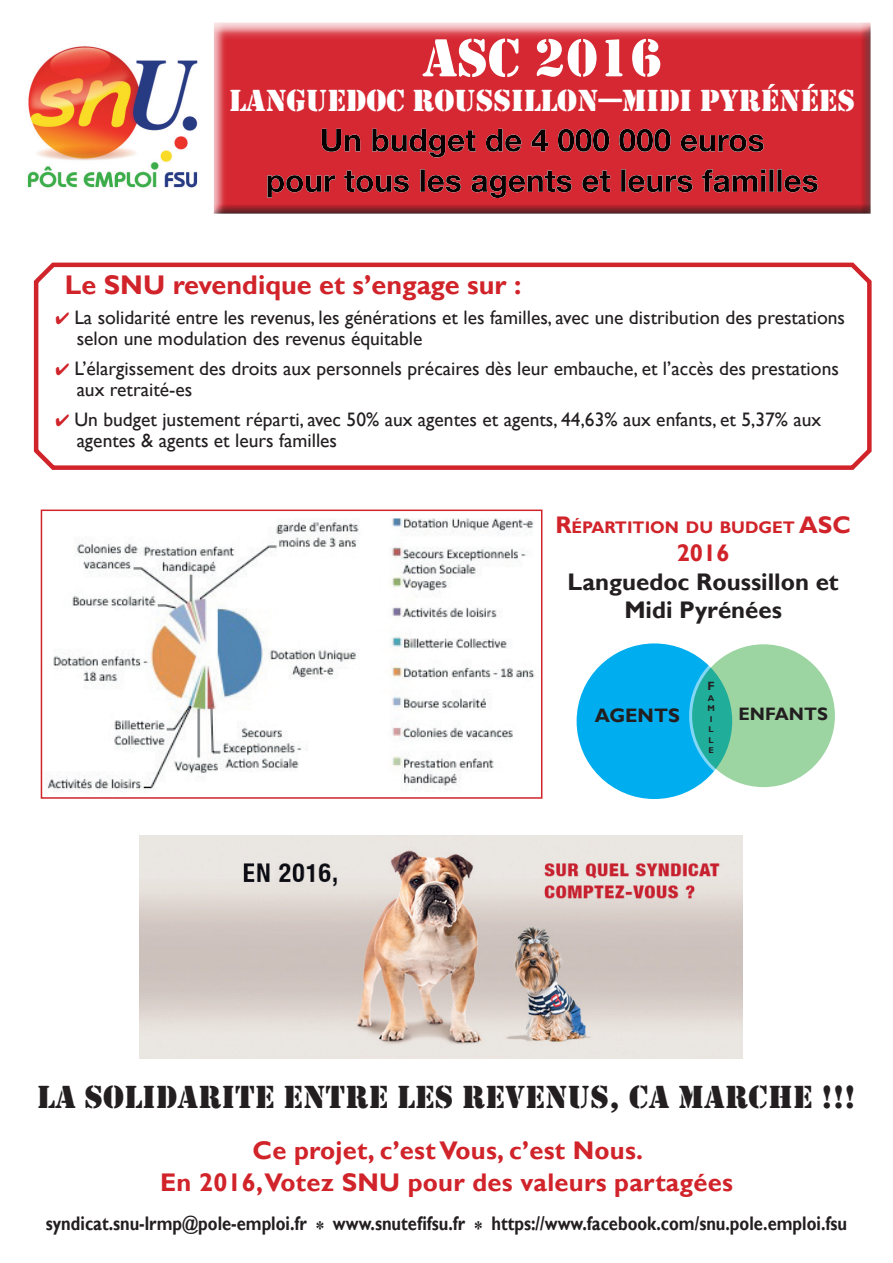
<style>
.page{position:relative;width:893px;height:1263px;background:#fff}
.page>*{position:absolute;margin:0;border:0;box-sizing:border-box;transform-origin:0 0}
.t1{font:55.5px "Stencil";color:#fff}
.t2{font:33px "Stencil";letter-spacing:.01em;color:#231f20}
.t3{font:31.5px "Stencil";color:#fff}
.t4{font:700 27px "Gill Sans";color:#d1232a}
.t5{font:700 25.5px/31.5px "Gill Sans";letter-spacing:.01em;color:#d1232a;text-align:center}
.t6{font:700 24px/28.5px "Gill Sans";color:#231f20;text-align:center}
.t7{font:700 24px "Gill Sans";color:#d1232a}
.t8{font:700 19.65px "Gill Sans";color:#231f20;scale:.84 1}
.t9{font:19.5px/21px "Gill Sans";color:#231f20}
.t10{font:700 19.5px "Gill Sans";color:#231f20}
.t11{font:700 18px "Gill Sans";color:#231f20}
.t12{font:700 16.8px "Gill Sans";color:#d1232a}
.t13{font:700 12px "Gill Sans";color:#231f20}
.t14{font:700 8.4px/10.5px "Gill Sans";color:#231f20}
.s1{color:#d1232a}
.s2{font-size:24px}
</style>
<div class="page">
<img style="left:139px;top:835px;width:604px;height:224px">
<div style="left:213px;top:22px;width:669px;height:193px;background:#231f20;opacity:.75"></div>
<img style="left:27px;top:46px;width:171px;height:142px">
<svg style="left:33px;top:262px;width:839px;height:208px"></svg>
<img style="left:47px;top:518px;width:488px;height:274px">
<div style="left:41px;top:509px;width:501px;height:290px;border:2px solid #d1232a"></div>
<div style="left:575px;top:642px;width:159px;height:158px;background:#00aeef;border-radius:50%"></div>
<svg style="left:691px;top:643px;width:145px;height:146px;background:#8acfa3"></svg>
<div style="left:689px;top:641px;width:149px;height:149px;border:3px solid #fff;border-radius:50%"></div>
<h1 class="t1" style="left:422px;top:26px;width:241px">ASC 2016</h1>
<h3 class="t3" style="left:229px;top:82px;width:625px">LANGUEDOC ROUSSILLON—MIDI PYRÉNÉES</h3>
<h3 class="t4" style="left:65px;top:269px;width:458px">Le SNU revendique et s’engage sur :</h3>
<p class="t9" style="left:77px;top:308px;width:770px;text-indent:-21px"><span class="s1">✔</span> La solidarité entre les revenus, les générations et les familles, avec une distribution des prestations selon une modulation des revenus équitable</p>
<p class="t9" style="left:77px;top:359px;width:764px;text-indent:-21px"><span class="s1">✔</span> L’élargissement des droits aux personnels précaires dès leur embauche, et l’accès des prestations aux retraité-es</p>
<p class="t9" style="left:77px;top:410px;width:746px;text-indent:-21px"><span class="s1">✔</span> Un budget justement réparti, avec 50% aux agentes et agents, 44,63% aux enfants, et 5,37% aux agentes &amp; agents et leurs familles</p>
<p class="t12" style="left:555px;top:517px;width:297px"><span class="s2">R</span>ÉPARTITION DU BUDGET <span class="s2">ASC</span></p>
<p class="t7" style="left:677px;top:539px;width:54px">2016</p>
<p class="t6" style="left:568px;top:568px;width:273px">Languedoc Roussillon et<br>Midi Pyrénées</p>
<p class="t13" style="left:707px;top:679px;width:9px">F</p>
<p class="t14" style="left:707px;top:693px;width:9px">A<br>M<br>I<br>L<br>L<br>E</p>
<p class="t10" style="left:595px;top:703px;width:86px">AGENTS</p>
<p class="t11" style="left:738px;top:703px;width:91px">ENFANTS</p>
<h2 class="t2" style="left:37px;top:1078px;width:310px">LA SOLIDARITE ENTRE</h2>
<h2 class="t2" style="left:397px;top:1078px;width:19px">LES</h2>
<h2 class="t2" style="left:462px;top:1078px;width:395px">REVENUS, CA MARCHE !!!</h2>
<h3 class="t5" style="left:160px;top:1136px;width:574px">Ce projet, c’est Vous, c’est Nous.<br>En 2016, Votez SNU pour des valeurs partagées</h3>
<p class="t8" style="left:46px;top:1212px;width:955px">syndicat.snu-lrmp@pole-emploi.fr * www.snutefifsu.fr * https://www.facebook.com/snu.pole.emploi.fsu</p>
</div>
